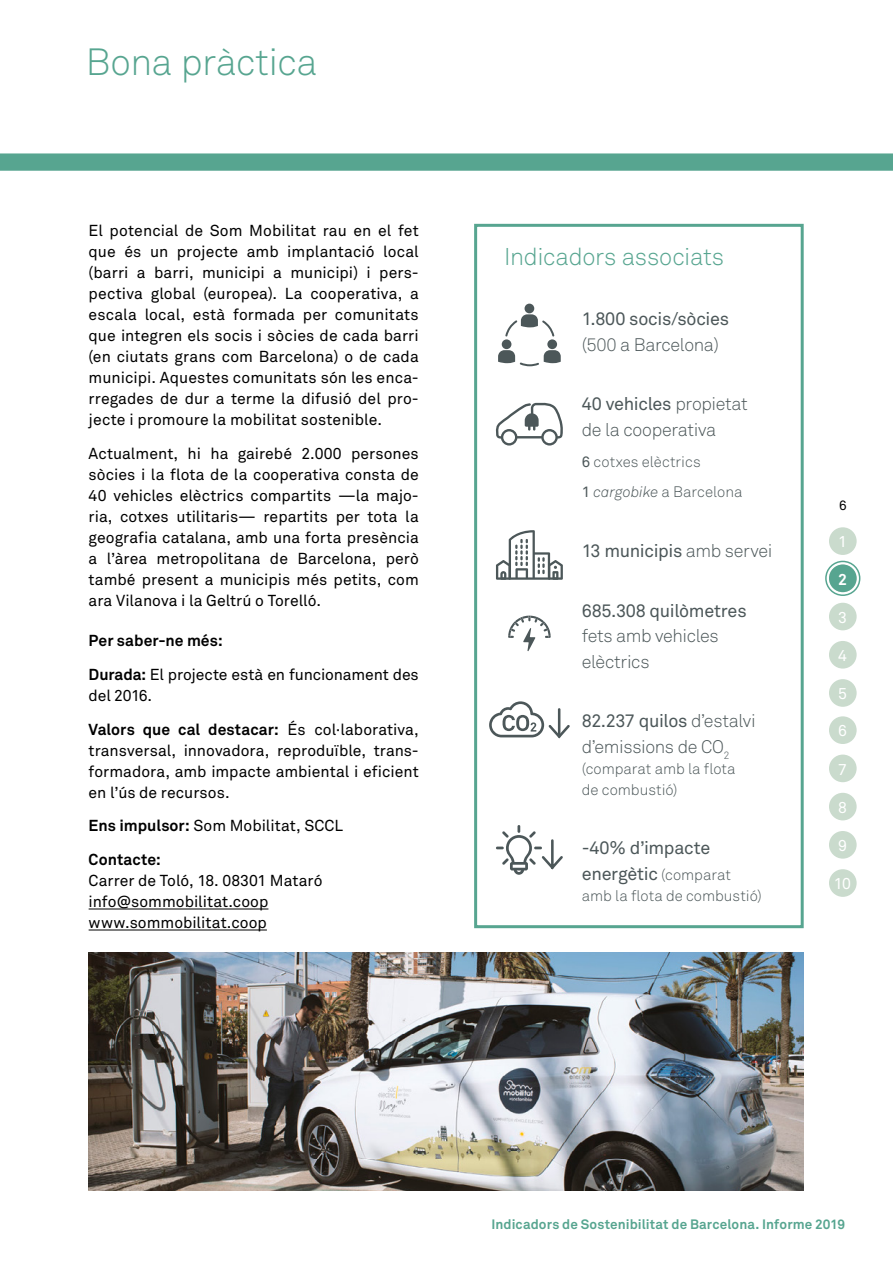
<style>
.page{position:relative;width:893px;height:1263px;background:#fff}
.page>*{position:absolute;margin:0;border:0;box-sizing:border-box;transform-origin:0 0}
.t1{font:37.5px "Akkurat Light Pro";letter-spacing:-.015em;color:#57a590}
.t2{font:24px "Akkurat Light Pro";letter-spacing:-.01em;color:#57a590}
.t3{font:18px/25.5px "Akkurat Pro";letter-spacing:-.015em;color:#4c5759}
.t4{font:18px/25.5px "Akkurat Light Pro";letter-spacing:-.02em;color:#4c5759}
.t5{font:15.75px/21px "Akkurat Pro";color:#000;text-align:justify}
.t6{font:700 15.75px/33.8px "Akkurat Pro";letter-spacing:.005em;color:#000}
.t7{font:15.75px "Akkurat Pro";color:#fff}
.t8{font:700 15.75px "Akkurat Pro";color:#fff}
.t9{font:15px/30.8px "Akkurat Light Pro";color:#4c5759}
.t10{font:700 13.5px "Akkurat Pro";letter-spacing:.01em;color:#57a590}
.t11{font:13.5px "Akkurat Pro";color:#000}
.s1{font-weight:700}
.s2{font-weight:400}
.s3{font-family:"Akkurat Light Pro"}
.s4{font-family:"Akkurat Pro"}
.s5{font-style:italic}
.s6{font-family:"Akkurat Light Pro";font-size:15px}
</style>
<div class="page">
<div style="left:0;top:153px;width:893px;height:18px;background:#57a590"></div>
<div style="left:829px;top:527px;width:28px;height:28px;background:#cadbcd;border-radius:50%"></div>
<div style="left:829px;top:679px;width:28px;height:28px;background:#cadbcd;border-radius:50%"></div>
<div style="left:829px;top:716px;width:28px;height:28px;background:#cadbcd;border-radius:50%"></div>
<div style="left:829px;top:603px;width:28px;height:27px;background:#cadbcd;border-radius:50%"></div>
<div style="left:829px;top:754px;width:28px;height:28px;background:#cadbcd;border-radius:50%"></div>
<div style="left:829px;top:831px;width:28px;height:28px;background:#cadbcd;border-radius:50%"></div>
<div style="left:829px;top:641px;width:28px;height:28px;background:#cadbcd;border-radius:50%"></div>
<div style="left:829px;top:793px;width:28px;height:27px;background:#cadbcd;border-radius:50%"></div>
<div style="left:829px;top:869px;width:28px;height:28px;background:#cadbcd;border-radius:50%"></div>
<hr style="left:89px;top:909px;width:179px;height:1px;background:#000">
<hr style="left:89px;top:930px;width:178px;height:1px;background:#000">
<div style="left:829px;top:564px;width:28px;height:28px;background:#57a590;border-radius:50%"></div>
<div style="left:825px;top:561px;width:35px;height:35px;border:2px solid #57a590;border-radius:50%"></div>
<div style="left:474px;top:224px;width:330px;height:704px;border:3px solid #57a590"></div>
<svg style="left:496px;top:403px;width:67px;height:42px"></svg>
<svg style="left:496px;top:530px;width:67px;height:50px"></svg>
<div style="left:525px;top:304px;width:9px;height:9px;background:#4c5759;border-radius:50%"></div>
<div style="left:547px;top:339px;width:10px;height:10px;background:#4c5759;border-radius:50%"></div>
<div style="left:502px;top:339px;width:9px;height:10px;background:#4c5759;border-radius:50%"></div>
<svg style="left:505px;top:314px;width:49px;height:23px"></svg>
<svg style="left:498px;top:350px;width:63px;height:16px"></svg>
<svg style="left:508px;top:616px;width:43px;height:35px"></svg>
<svg style="left:489px;top:701px;width:81px;height:37px"></svg>
<svg style="left:496px;top:825px;width:67px;height:50px"></svg>
<img style="left:89px;top:952px;width:715px;height:239px">
<h1 class="t1" style="left:86px;top:40px;width:233px">Bona pràctica</h1>
<p class="t5" style="left:89px;top:221px;width:332px">El potencial de Som Mobilitat rau en el fet que és un projecte amb implantació local (barri a barri, municipi a municipi) i pers&shy;pectiva global (europea). La cooperativa, a escala local, està formada per comunitats que integren els socis i sòcies de cada barri (en ciutats grans com Barcelona) o de cada municipi. Aquestes comunitats són les enca&shy;rregades de dur a terme la difusió del pro&shy;jecte i promoure la mobilitat sostenible.</p>
<p class="t5" style="left:89px;top:443px;width:332px">Actualment, hi ha gairebé 2.000 persones sòcies i la flota de la cooperativa consta de 40 vehicles elèctrics compartits —la majo&shy;ria, cotxes utilitaris— repartits per tota la geografia catalana, amb una forta presència a l’àrea metropolitana de Barcelona, però també present a municipis més petits, com ara Vilanova i la Geltrú o Torelló.</p>
<p class="t5" style="left:89px;top:624px;width:332px;line-height:33.8px"><span class="s1">Per saber-ne més:<br>Durada:</span> El projecte està en funcionament des</p>
<p class="t5" style="left:89px;top:679px;width:332px;line-height:33.8px">del 2016.<br><span class="s1">Valors que cal destacar:</span> És col·laborativa,</p>
<p class="t5" style="left:89px;top:740px;width:332px">transversal, innovadora, reproduïble, trans&shy;formadora, amb impacte ambiental i eficient en l’ús de recursos.</p>
<p class="t6" style="left:89px;top:809px;width:256px">Ens impulsor: <span class="s2">Som Mobilitat, SCCL<br></span>Contacte:</p>
<p class="t5" style="left:89px;top:870px;width:235px;text-align:left">Carrer de Toló, 18. 08301 Mataró info@sommobilitat.coop www.sommobilitat.coop</p>
<h2 class="t2" style="left:504px;top:242px;width:221px">Indicadors associats</h2>
<p class="t3" style="left:582px;top:307px;width:149px">1.800 socis/sòcies</p>
<p class="t4" style="left:582px;top:332px;width:139px">(500 a Barcelona)</p>
<p class="t3" style="left:582px;top:392px;width:168px">40 vehicles <span class="s3">propietat</span></p>
<p class="t4" style="left:582px;top:417px;width:136px">de la cooperativa</p>
<p class="t9" style="left:582px;top:446px;width:162px"><span class="s4">6</span> cotxes elèctrics<br><span class="s4">1</span> <span class="s5">cargobike</span> a Barcelona</p>
<p class="t3" style="left:582px;top:538px;width:192px">13 municipis <span class="s3">amb servei</span></p>
<p class="t3" style="left:582px;top:598px;width:166px">685.308 quilòmetres</p>
<p class="t4" style="left:582px;top:623px;width:138px">fets amb vehicles elèctrics</p>
<p class="t3" style="left:582px;top:708px;width:175px">82.237 quilos <span class="s3">d’estalvi</span></p>
<p class="t4" style="left:582px;top:734px;width:149px">d’emissions de CO<sub>2</sub></p>
<p class="t9" style="left:582px;top:758px;width:155px;line-height:21px">(comparat amb la flota de combustió)</p>
<p class="t3" style="left:582px;top:835px;width:151px">-40% d’impacte energètic <span class="s6">(comparat</span></p>
<p class="t9" style="left:582px;top:880px;width:182px">amb la flota de combustió)</p>
<p class="t11" style="left:839px;top:498px;width:9px">6</p>
<p class="t7" style="left:838px;top:533px;width:10px">1</p>
<p class="t8" style="left:838px;top:569px;width:10px">2</p>
<p class="t7" style="left:838px;top:608px;width:10px">3</p>
<p class="t7" style="left:838px;top:646px;width:10px">4</p>
<p class="t7" style="left:838px;top:684px;width:10px">5</p>
<p class="t7" style="left:838px;top:722px;width:10px">6</p>
<p class="t7" style="left:838px;top:760px;width:10px">7</p>
<p class="t7" style="left:838px;top:798px;width:10px">8</p>
<p class="t7" style="left:838px;top:836px;width:10px">9</p>
<p class="t7" style="left:834px;top:874px;width:18px">10</p>
<p class="t10" style="left:491px;top:1216px;width:355px">Indicadors de Sostenibilitat de Barcelona. Informe 2019</p>
</div>
